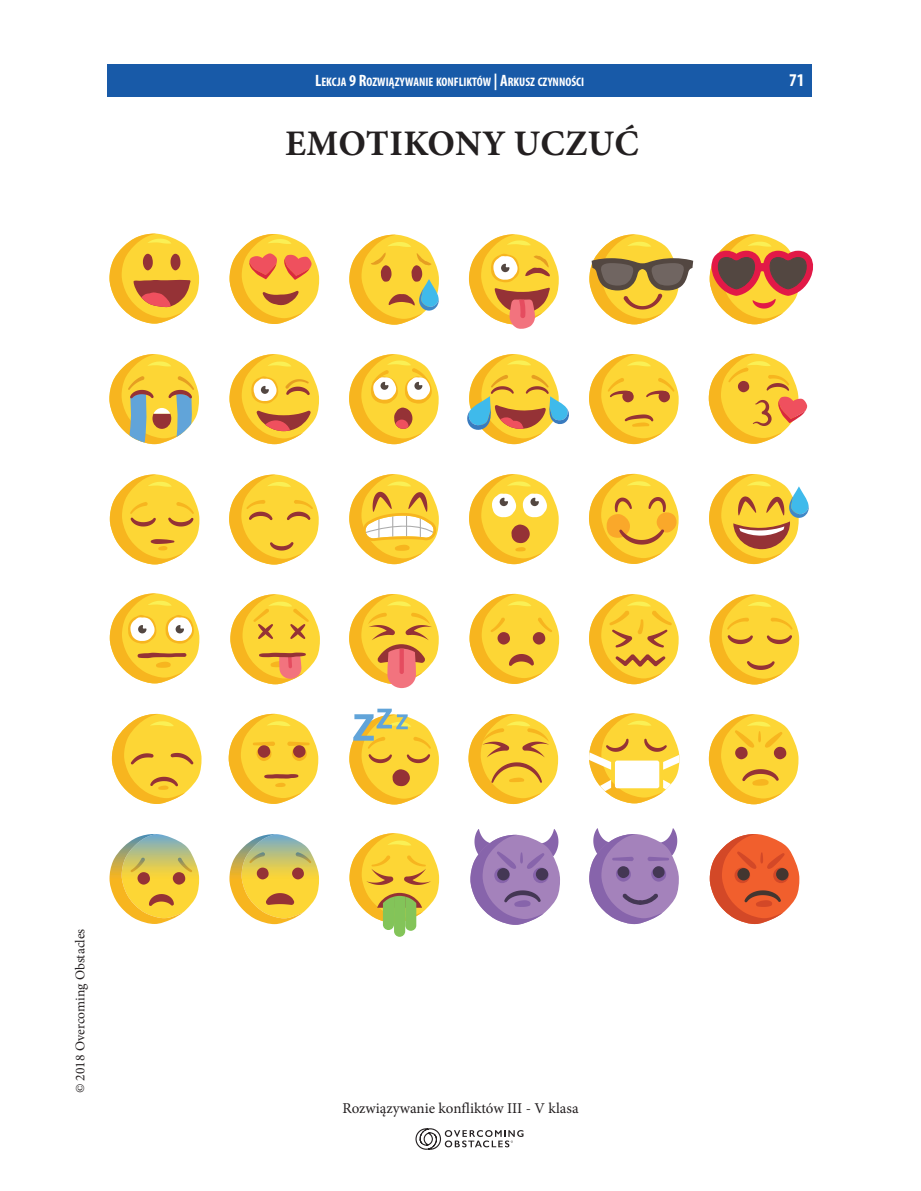
<style>
.page{position:relative;width:921px;height:1191px;background:#fff}
.page>*{position:absolute;margin:0;border:0;box-sizing:border-box;transform-origin:0 0}
.t1{font:700 36px "Minion Pro";letter-spacing:.01em;color:#231f20}
.t2{font:700 condensed 18px "Myriad Pro";color:#fff}
.t3{font:15px "Minion Pro";color:#231f20}
.t4{font:13.5px "Minion Pro";color:#231f20}
.t5{font:700 condensed 12.3px "Myriad Pro";color:#fff}
.s1{font-size:16.5px}
</style>
<div class="page">
<div style="left:108px;top:64px;width:703px;height:32px;background:#185aa8"></div>
<svg style="left:415px;top:1128px;width:108px;height:21px"></svg>
<svg style="left:109px;top:234px;width:90px;height:90px"></svg>
<svg style="left:229px;top:234px;width:90px;height:90px"></svg>
<svg style="left:349px;top:235px;width:90px;height:90px"></svg>
<svg style="left:469px;top:234px;width:90px;height:95px"></svg>
<svg style="left:589px;top:234px;width:104px;height:90px"></svg>
<svg style="left:709px;top:234px;width:104px;height:90px"></svg>
<svg style="left:109px;top:354px;width:90px;height:90px"></svg>
<svg style="left:229px;top:354px;width:90px;height:90px"></svg>
<svg style="left:349px;top:354px;width:90px;height:90px"></svg>
<svg style="left:467px;top:354px;width:102px;height:90px"></svg>
<svg style="left:589px;top:354px;width:89px;height:90px"></svg>
<svg style="left:709px;top:354px;width:98px;height:90px"></svg>
<svg style="left:110px;top:474px;width:89px;height:90px"></svg>
<svg style="left:229px;top:474px;width:90px;height:90px"></svg>
<svg style="left:349px;top:474px;width:90px;height:90px"></svg>
<svg style="left:469px;top:474px;width:90px;height:90px"></svg>
<svg style="left:589px;top:474px;width:89px;height:90px"></svg>
<svg style="left:709px;top:474px;width:100px;height:90px"></svg>
<svg style="left:110px;top:593px;width:89px;height:90px"></svg>
<svg style="left:230px;top:594px;width:90px;height:90px"></svg>
<svg style="left:349px;top:594px;width:90px;height:94px"></svg>
<svg style="left:589px;top:594px;width:89px;height:90px"></svg>
<svg style="left:469px;top:594px;width:90px;height:90px"></svg>
<svg style="left:229px;top:714px;width:89px;height:90px"></svg>
<svg style="left:709px;top:714px;width:89px;height:90px"></svg>
<svg style="left:112px;top:714px;width:89px;height:90px"></svg>
<svg style="left:349px;top:709px;width:90px;height:95px"></svg>
<svg style="left:468px;top:714px;width:90px;height:90px"></svg>
<svg style="left:589px;top:713px;width:90px;height:90px"></svg>
<svg style="left:709px;top:594px;width:90px;height:90px"></svg>
<svg style="left:109px;top:834px;width:90px;height:90px"></svg>
<svg style="left:229px;top:834px;width:90px;height:90px"></svg>
<svg style="left:349px;top:833px;width:90px;height:90px"></svg>
<svg style="left:470px;top:829px;width:90px;height:96px"></svg>
<svg style="left:494px;top:867px;width:16px;height:16px"></svg>
<div style="left:497px;top:868px;width:12px;height:12px;background:#443754;border-radius:50%"></div>
<svg style="left:533px;top:867px;width:15px;height:16px"></svg>
<div style="left:536px;top:868px;width:12px;height:12px;background:#443754;border-radius:50%"></div>
<svg style="left:589px;top:828px;width:90px;height:96px"></svg>
<svg style="left:710px;top:834px;width:89px;height:90px"></svg>
<svg style="left:734px;top:867px;width:16px;height:16px"></svg>
<div style="left:737px;top:868px;width:13px;height:12px;background:#433630;border-radius:50%"></div>
<svg style="left:773px;top:867px;width:16px;height:16px"></svg>
<div style="left:776px;top:868px;width:12px;height:12px;background:#433630;border-radius:50%"></div>
<p class="t5" style="left:315px;top:74px;width:270px"><span class="s1">L</span>EKCJA <span class="s1">9 R</span>OZWIĄZYWANIE KONFLIKTÓW <span class="s1">| A</span>RKUSZ CZYNNOŚCI</p>
<h2 class="t2" style="left:789px;top:69px;width:17px">71</h2>
<h1 class="t1" style="left:285px;top:118px;width:355px">EMOTIKONY UCZUĆ</h1>
<p class="t4" style="left:71px;top:1093px;width:166px;rotate:-90deg">© 2018 Overcoming Obstacles</p>
<p class="t3" style="left:342px;top:1098px;width:238px">Rozwiązywanie konfliktów III - V klasa</p>
</div>
